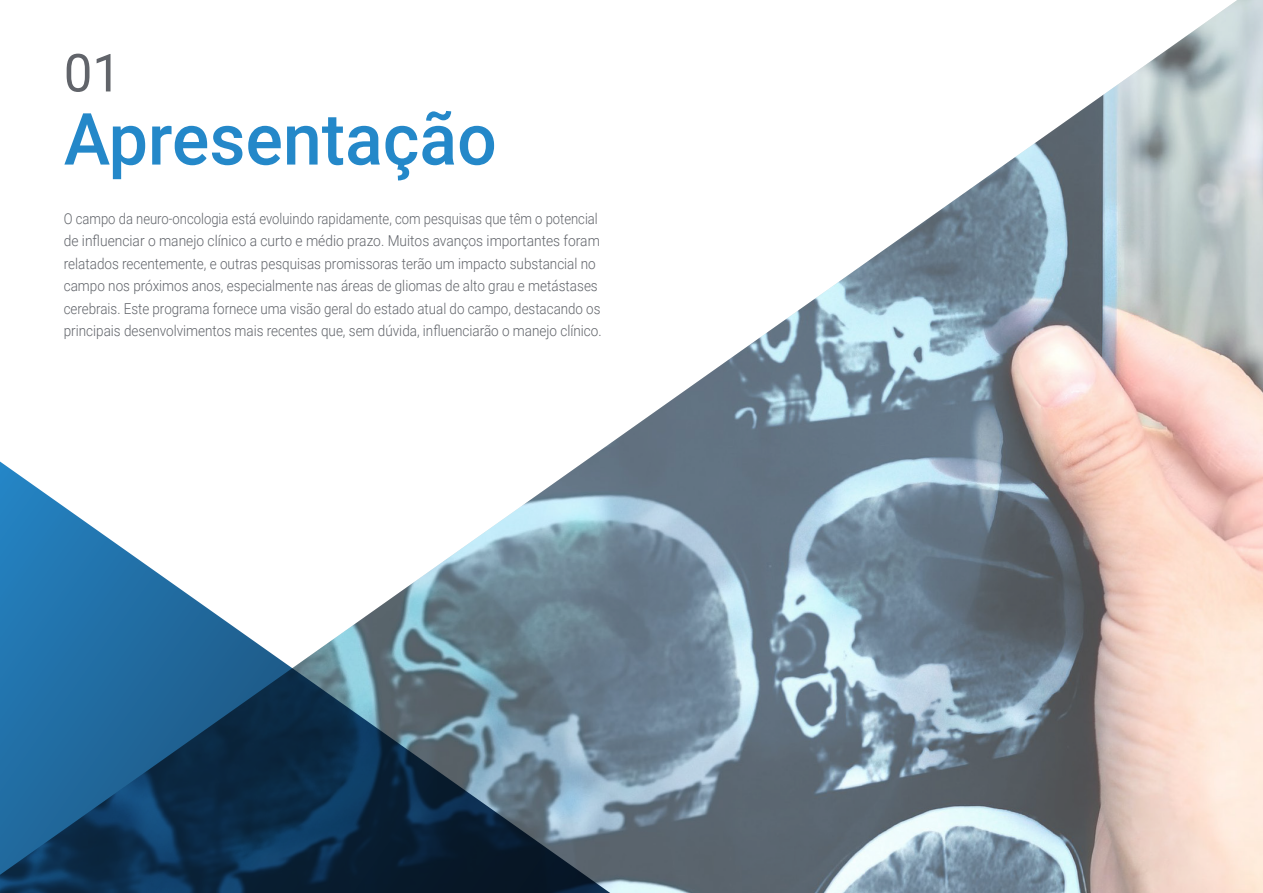
<style>
.page{position:relative;width:1263px;height:893px;background:#fff}
.page>*{position:absolute;margin:0;border:0;box-sizing:border-box;transform-origin:0 0}
.t1{font:500 72px "Roboto";color:#2488c9}
.t2{font:52.5px "Roboto";color:#61646a}
.t3{font:300 15px/22.5px "Roboto";color:#61646a;scale:.87 1}
</style>
<div class="page">
<img style="left:606px;top:0;width:657px;height:893px">
<svg style="left:0;top:446px;width:640px;height:447px"></svg>
<h2 class="t2" style="left:64px;top:36px;width:59px">01</h2>
<h1 class="t1" style="left:64px;top:89px;width:435px">Apresentação</h1>
<p class="t3" style="left:64px;top:207px;width:620px">O campo da neuro-oncologia está evoluindo rapidamente, com pesquisas que têm o potencial de influenciar o manejo clínico a curto e médio prazo. Muitos avanços importantes foram relatados recentemente, e outras pesquisas promissoras terão um impacto substancial no campo nos próximos anos, especialmente nas áreas de gliomas de alto grau e metástases cerebrais. Este programa fornece uma visão geral do estado atual do campo, destacando os principais desenvolvimentos mais recentes que, sem dúvida, influenciarão o manejo clínico.</p>
</div>
